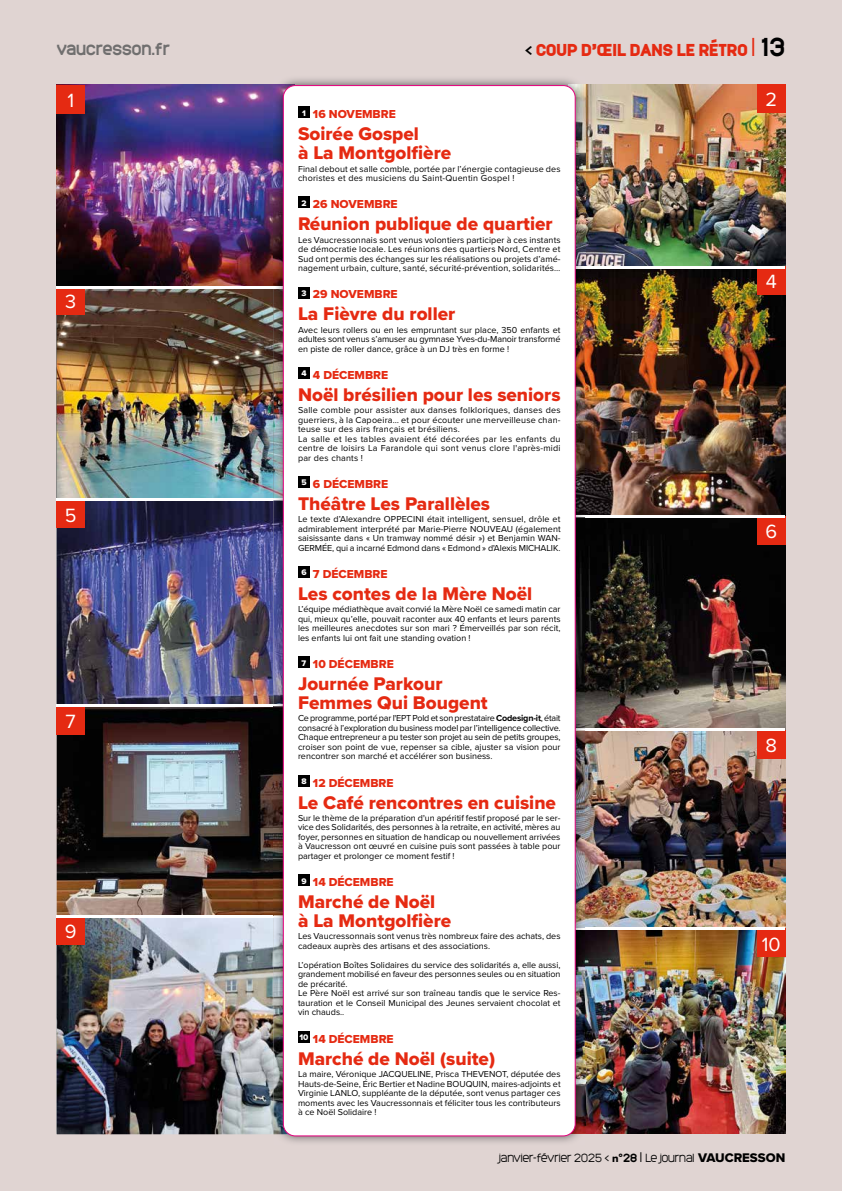
<style>
.page{position:relative;width:842px;height:1191px;background:#e0d4d2}
.page>*{position:absolute;margin:0;border:0;box-sizing:border-box;transform-origin:0 0}
.t1{font:19.9px "Proxima Nova";color:#fff}
.t2{font:19px/19px "Proxima Nova Extrabld";color:#e52a12}
.t3{font:900 16.1px "Monark";color:#e52a12}
.t4{font:700 16px "Monark";color:#706f6f}
.t5{font:12px "Proxima Nova Extrabld";color:#e52a12}
.t6{font:300 11px "Monark";letter-spacing:.005em;color:#000}
.t7{font:9px/9.5px "Proxima Nova";color:#000;text-align:justify}
.t8{font:9px/9.5px "Proxima Nova";letter-spacing:.02em;color:#000}
.s1{font-weight:400;color:#000}
.s2{font-weight:300;font-size:24.1px}
.s3{font-weight:700;font-size:24.1px;color:#000}
.s4{font-weight:700}
.s5{font-family:"Proxima Nova Extrabld";font-weight:400}
.s6{font-size:13px}
.s7{font-family:"Proxima Nova Extrabld";font-weight:400;font-size:13px}
</style>
<div class="page">
<img style="left:585px;top:930px;width:200px;height:203px">
<img style="left:585px;top:85px;width:200px;height:181px">
<img style="left:585px;top:268px;width:200px;height:247px">
<img style="left:585px;top:517px;width:200px;height:211px">
<img style="left:585px;top:730px;width:200px;height:198px">
<div style="left:757px;top:516px;width:28px;height:28px;background:#e52a12"></div>
<div style="left:757px;top:266px;width:28px;height:28px;background:#e52a12"></div>
<div style="left:757px;top:84px;width:28px;height:28px;background:#e52a12"></div>
<div style="left:757px;top:730px;width:28px;height:28px;background:#e52a12"></div>
<div style="left:757px;top:929px;width:28px;height:28px;background:#e52a12"></div>
<hr style="left:575px;top:515px;width:210px;height:2px;background:#fff">
<hr style="left:575px;top:266px;width:210px;height:2px;background:#fff">
<hr style="left:575px;top:728px;width:210px;height:2px;background:#fff">
<hr style="left:575px;top:928px;width:210px;height:2px;background:#fff">
<img style="left:57px;top:706px;width:216px;height:209px">
<img style="left:57px;top:500px;width:216px;height:204px">
<img style="left:57px;top:917px;width:216px;height:217px">
<img style="left:57px;top:288px;width:216px;height:210px">
<img style="left:57px;top:85px;width:216px;height:201px">
<div style="left:57px;top:85px;width:28px;height:28px;background:#e52a12"></div>
<div style="left:57px;top:286px;width:28px;height:29px;background:#e52a12"></div>
<div style="left:57px;top:500px;width:28px;height:28px;background:#e52a12"></div>
<div style="left:57px;top:706px;width:28px;height:28px;background:#e52a12"></div>
<div style="left:57px;top:916px;width:28px;height:28px;background:#e52a12"></div>
<hr style="left:57px;top:915px;width:233px;height:2px;background:#fff">
<hr style="left:57px;top:704px;width:233px;height:2px;background:#fff">
<hr style="left:57px;top:498px;width:233px;height:2px;background:#fff">
<hr style="left:57px;top:286px;width:233px;height:2px;background:#fff">
<img style="left:273px;top:78px;width:312px;height:188px">
<img style="left:576px;top:926px;width:9px;height:207px">
<img style="left:576px;top:268px;width:9px;height:460px">
<svg style="left:576px;top:515px;width:9px;height:2px"></svg>
<svg style="left:576px;top:266px;width:6px;height:2px"></svg>
<svg style="left:576px;top:728px;width:9px;height:2px"></svg>
<svg style="left:576px;top:928px;width:9px;height:2px"></svg>
<img style="left:273px;top:706px;width:10px;height:209px">
<img style="left:273px;top:500px;width:10px;height:204px">
<img style="left:273px;top:917px;width:10px;height:217px">
<img style="left:273px;top:288px;width:10px;height:210px">
<img style="left:273px;top:85px;width:10px;height:201px">
<svg style="left:273px;top:915px;width:10px;height:2px"></svg>
<svg style="left:273px;top:704px;width:10px;height:2px"></svg>
<svg style="left:273px;top:498px;width:10px;height:2px"></svg>
<svg style="left:277px;top:286px;width:6px;height:2px"></svg>
<div style="left:283px;top:85px;width:293px;height:1051px;background:#fff"></div>
<h3 class="t4" style="left:57px;top:37px;width:115px">VAUCRESSON.FR</h3>
<h3 class="t3" style="left:525px;top:38px;width:262px"><span class="s1">&lt;</span> COUP D’ŒIL DANS LE RÉTRO <span class="s2">I</span> <span class="s3">13</span></h3>
<h1 class="t1" style="left:67px;top:85px;width:8px">1</h1>
<h1 class="t1" style="left:65px;top:287px;width:13px">3</h1>
<h1 class="t1" style="left:65px;top:500px;width:13px">5</h1>
<h1 class="t1" style="left:66px;top:706px;width:12px">7</h1>
<h1 class="t1" style="left:65px;top:916px;width:13px">9</h1>
<h3 class="t5" style="left:302px;top:105px;width:95px"><sup>1</sup> 16 NOVEMBRE</h3>
<h2 class="t2" style="left:298px;top:124px;width:155px">Soirée Gospel<br>à La Montgolfière</h2>
<p class="t7" style="left:298px;top:163px;width:264px">Final debout et salle comble, portée par l’énergie contagieuse des choristes et des musiciens du Saint-Quentin Gospel !</p>
<h3 class="t5" style="left:301px;top:195px;width:98px"><sup>2</sup> 26 NOVEMBRE</h3>
<h2 class="t2" style="left:298px;top:214px;width:256px">Réunion publique de quartier</h2>
<p class="t7" style="left:298px;top:234px;width:264px">Les Vaucressonnais sont venus volontiers participer à ces instants de démocratie locale. Les réunions des quartiers Nord, Centre et Sud ont permis des échanges sur les réalisations ou projets d’amé&shy;nagement urbain, culture, santé, sécurité-prévention, solidarités…</p>
<h3 class="t5" style="left:301px;top:285px;width:98px"><sup>3</sup> 29 NOVEMBRE</h3>
<h2 class="t2" style="left:298px;top:304px;width:159px">La Fièvre du roller</h2>
<p class="t7" style="left:298px;top:324px;width:264px">Avec leurs rollers ou en les empruntant sur place, 350 enfants et adultes sont venus s’amuser au gymnase Yves-du-Manoir transformé en piste de roller dance, grâce à un DJ très en forme !</p>
<h3 class="t5" style="left:301px;top:366px;width:88px"><sup>4</sup> 4 DÉCEMBRE</h3>
<h2 class="t2" style="left:298px;top:385px;width:264px">Noël brésilien pour les seniors</h2>
<p class="t8" style="left:298px;top:405px;width:264px">Salle comble pour assister aux danses folkloriques, danses des guerriers, à la Capoeira… et pour écouter une merveilleuse chan&shy;teuse sur des airs français et brésiliens.<br>La salle et les tables avaient été décorées par les enfants du centre de loisirs La Farandole qui sont venus clore l'après-midi par des chants !</p>
<h3 class="t5" style="left:301px;top:475px;width:88px"><sup>5</sup> 6 DÉCEMBRE</h3>
<h2 class="t2" style="left:298px;top:494px;width:194px">Théâtre Les Parallèles</h2>
<p class="t7" style="left:298px;top:514px;width:264px">Le texte d’Alexandre OPPECINI était intelligent, sensuel, drôle et admirablement interprété par Marie-Pierre NOUVEAU (également saisissante dans « Un tramway nommé désir ») et Benjamin WAN-GERMÉE, qui a incarné Edmond dans « Edmond » d'Alexis MICHALIK.</p>
<h3 class="t5" style="left:301px;top:565px;width:88px"><sup>6</sup> 7 DÉCEMBRE</h3>
<h2 class="t2" style="left:298px;top:584px;width:236px">Les contes de la Mère Noël</h2>
<p class="t7" style="left:298px;top:604px;width:264px">L’équipe médiathèque avait convié la Mère Noël ce samedi matin car qui, mieux qu’elle, pouvait raconter aux 40 enfants et leurs parents les meilleures anecdotes sur son mari ? Émerveillés par son récit, les enfants lui ont fait une standing ovation !</p>
<h3 class="t5" style="left:302px;top:655px;width:94px"><sup>7</sup> 10 DÉCEMBRE</h3>
<h2 class="t2" style="left:298px;top:674px;width:191px">Journée Parkour<br>Femmes Qui Bougent</h2>
<p class="t7" style="left:298px;top:713px;width:264px">Ce programme, porté par l'EPT Pold et son prestataire <span class="s4">Codesign-it</span>, était consacré à l’exploration du business model par l’intelligence collective.<br>Chaque entrepreneur a pu tester son projet au sein de petits groupes, croiser son point de vue, repenser sa cible, ajuster sa vision pour rencontrer son marché et accélérer son business.</p>
<h3 class="t5" style="left:301px;top:773px;width:94px"><sup>8</sup> 12 DÉCEMBRE</h3>
<h2 class="t2" style="left:298px;top:792px;width:259px">Le Café rencontres en cuisine</h2>
<p class="t7" style="left:298px;top:812px;width:264px">Sur le thème de la préparation d'un apéritif festif proposé par le ser&shy;vice des Solidarités, des personnes à la retraite, en activité, mères au foyer, personnes en situation de handicap ou nouvellement arrivées à Vaucresson ont œuvré en cuisine puis sont passées à table pour partager et prolonger ce moment festif !</p>
<h3 class="t5" style="left:301px;top:873px;width:94px"><sup>9</sup> 14 DÉCEMBRE</h3>
<h2 class="t2" style="left:298px;top:892px;width:155px">Marché de Noël<br>à La Montgolfière</h2>
<p class="t7" style="left:298px;top:931px;width:264px">Les Vaucressonnais sont venus très nombreux faire des achats, des cadeaux auprès des artisans et des associations.</p>
<p class="t7" style="left:298px;top:959px;width:264px;text-align:left">L’opération Boîtes Solidaires du service des solidarités a, elle aussi, grandement mobilisé en faveur des personnes seules ou en situation de précarité.<br>Le Père Noël est arrivé sur son traîneau tandis que le service Res&shy;tauration et le Conseil Municipal des Jeunes servaient chocolat et vin chauds..</p>
<h3 class="t5" style="left:299px;top:1029px;width:96px"><sup>10</sup> 14 DÉCEMBRE</h3>
<h2 class="t2" style="left:298px;top:1048px;width:199px">Marché de Noël (suite)</h2>
<p class="t7" style="left:298px;top:1068px;width:264px">La maire, Véronique JACQUELINE, Prisca THEVENOT, députée des Hauts-de-Seine, Éric Bertier et Nadine BOUQUIN, maires-adjoints et Virginie LANLO, suppléante de la députée, sont venus partager ces moments avec les Vaucressonnais et féliciter tous les contributeurs à ce Noël Solidaire !</p>
<h1 class="t1" style="left:765px;top:85px;width:13px">2</h1>
<h1 class="t1" style="left:766px;top:266px;width:13px">4</h1>
<h1 class="t1" style="left:765px;top:516px;width:13px">6</h1>
<h1 class="t1" style="left:765px;top:730px;width:13px">8</h1>
<h1 class="t1" style="left:762px;top:929px;width:20px">10</h1>
<p class="t6" style="left:499px;top:1150px;width:288px">janvier-février 2025 &lt; <span class="s5">n</span><span class="s4">°28</span> <span class="s6">I</span> Le journal <span class="s7">VAUCRESSON</span></p>
</div>
